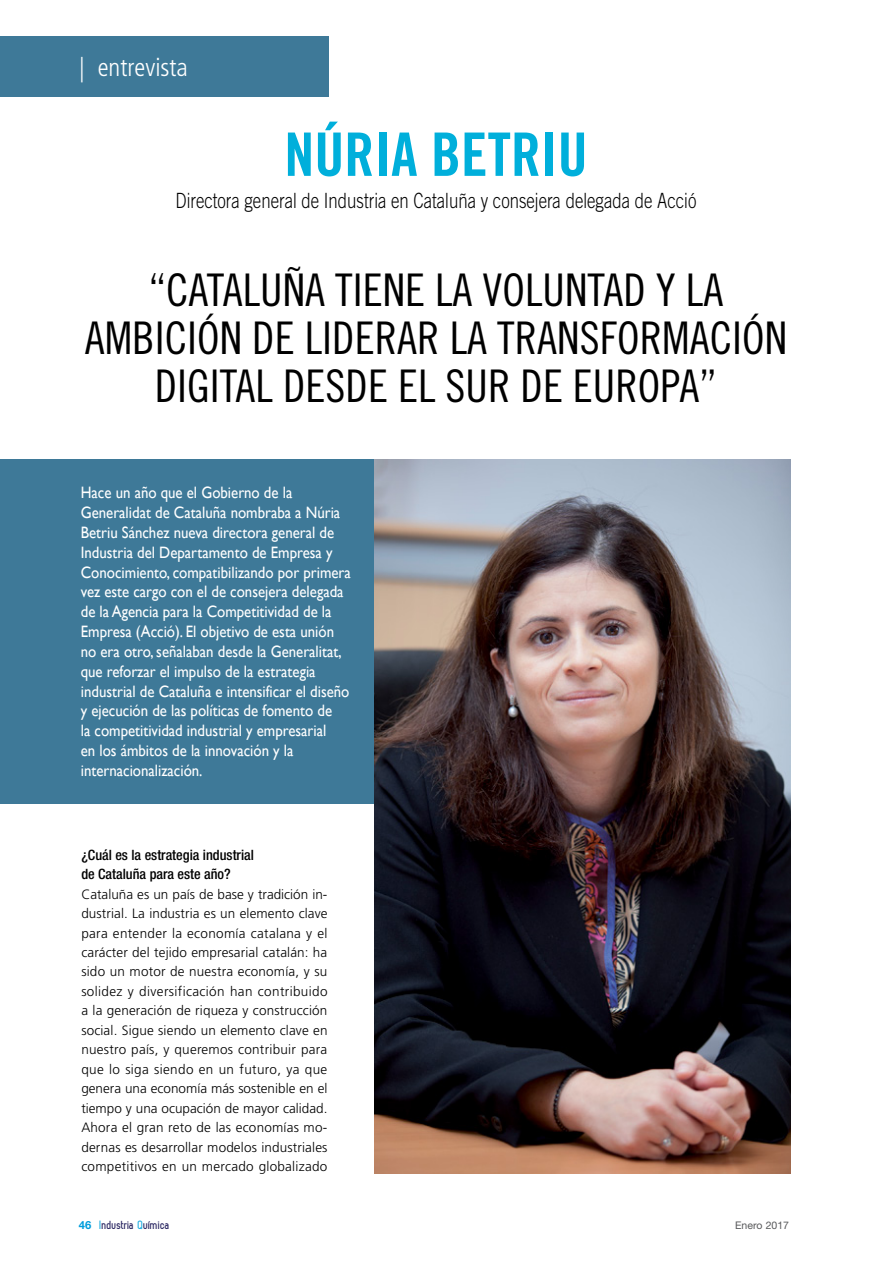
<style>
.page{position:relative;width:893px;height:1263px;background:#fff}
.page>*{position:absolute;margin:0;border:0;box-sizing:border-box;transform-origin:0 0}
.t1{font:60px "Trade Gothic Bold Cond Twenty";color:#00afdb}
.t2{font:45px/48px "Trade Gothic Cond Eighteen";color:#000;text-align:center}
.t3{font:300 condensed 25.5px "Frutiger";color:#fff}
.t4{font:300 21px "Trade Gothic";color:#000;scale:.8 1}
.t5{font:16.5px/19.8px "Gill Sans";color:#fff;scale:.9 1}
.t6{font:500 condensed 14.25px/19.5px "Helvetica Neue LT Std";color:#000}
.t7{font:300 13.5px/19.5px "Frutiger";letter-spacing:.02em;color:#000;text-align:justify}
.t8{font:700 12px "Zag";color:#282460}
.t9{font:10.5px "Helvetica Neue LT Std";color:#58595b}
.s1{font-family:"Helvetica Neue LT Std";font-size:11.25px;color:#009ddc}
.s2{color:#1bace0}
</style>
<div class="page">
<div style="left:0;top:36px;width:329px;height:61px;background:#3e7998"></div>
<div style="left:0;top:459px;width:384px;height:345px;background:#3e7998"></div>
<img style="left:374px;top:459px;width:417px;height:715px">
<h3 class="t3" style="left:79px;top:53px;width:110px">| entrevista</h3>
<h1 class="t1" style="left:284px;top:118px;width:305px">NÚRIA BETRIU</h1>
<h3 class="t4" style="left:176px;top:188px;width:653px">Directora general de Industria en Cataluña y consejera delegada de Acció</h3>
<h2 class="t2" style="left:85px;top:265px;width:704px">“CATALUÑA TIENE LA VOLUNTAD Y LA<br>AMBICIÓN DE LIDERAR LA TRANSFORMACIÓN<br>DIGITAL DESDE EL SUR DE EUROPA”</h2>
<p class="t5" style="left:81px;top:483px;width:302px">Hace un año que el Gobierno de la Generalidat de Cataluña nombraba a Núria Betriu Sánchez nueva directora general de Industria del Departamento de Empresa y Conocimiento, compatibilizando por primera vez este cargo con el de consejera delegada de la Agencia para la Competitividad de la Empresa (Acció). El objetivo de esta unión no era otro, señalaban desde la Generalitat, que reforzar el impulso de la estrategia industrial de Cataluña e intensificar el diseño y ejecución de las políticas de fomento de<br>la competitividad industrial y empresarial<br>en los ámbitos de la innovación y la internacionalización.</p>
<p class="t6" style="left:81px;top:844px;width:174px">¿Cuál es la estrategia industrial de Cataluña para este año?</p>
<p class="t7" style="left:81px;top:884px;width:248px">Cataluña es un país de base y tradición in&shy;dustrial. La industria es un elemento clave para entender la economía catalana y el carácter del tejido empresarial catalán: ha sido un motor de nuestra economía, y su solidez y diversificación han contribuido a la generación de riqueza y construcción social. Sigue siendo un elemento clave en nuestro país, y queremos contribuir para que lo siga siendo en un futuro, ya que genera una economía más sostenible en el tiempo y una ocupación de mayor calidad.<br>Ahora el gran reto de las economías mo&shy;dernas es desarrollar modelos industriales competitivos en un mercado globalizado</p>
<p class="t8" style="left:79px;top:1218px;width:93px"><span class="s1">46</span> <span class="s2">I</span>ndustria <span class="s2">Q</span>uímica</p>
<p class="t9" style="left:735px;top:1219px;width:55px">Enero 2017</p>
</div>
